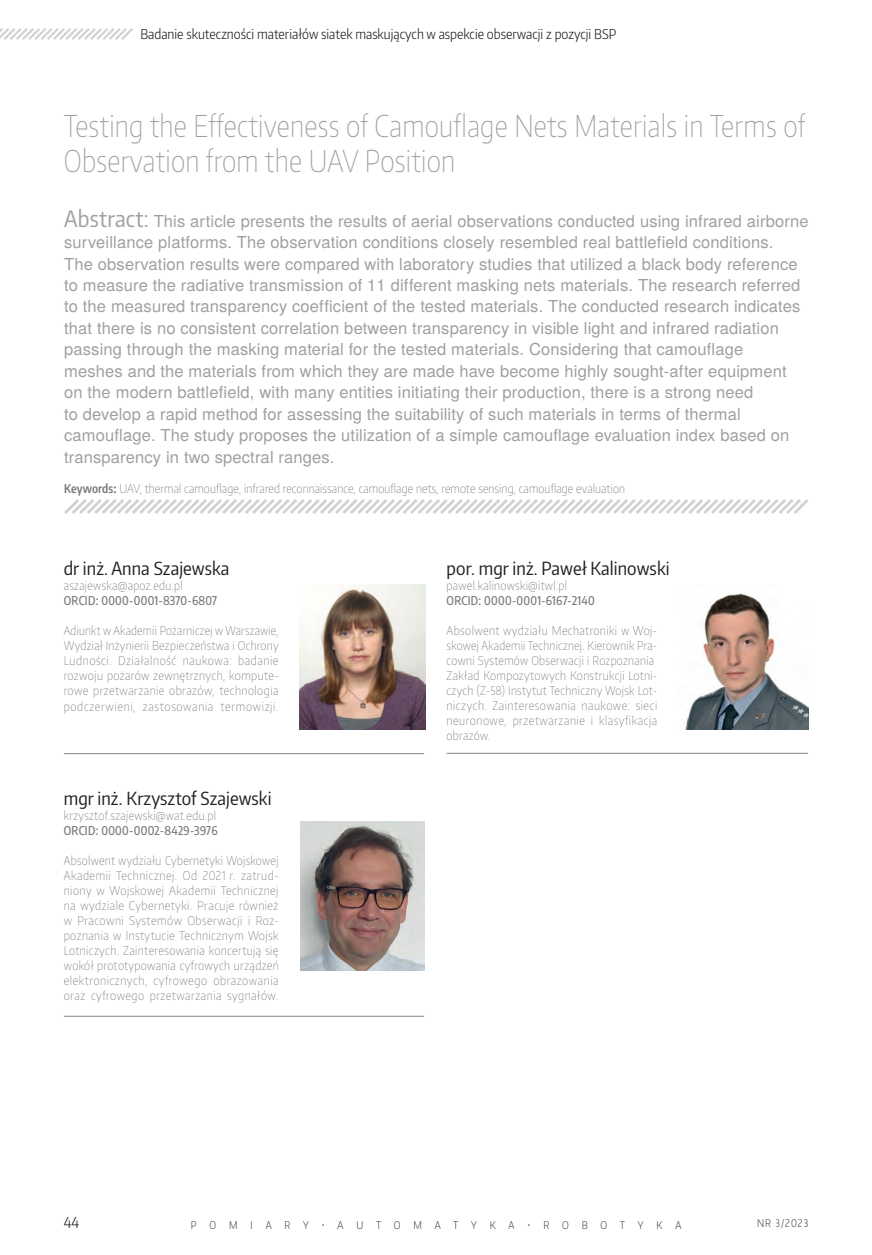
<style>
.page{position:relative;width:872px;height:1255px;background:#fff}
.page>*{position:absolute;margin:0;border:0;box-sizing:border-box;transform-origin:0 0}
.t1{font:100 30px/34.5px "Encode Sans Condensed";letter-spacing:.01em;color:#9d9fa2;scale:.95 1}
.t2{font:18px "Encode Sans Condensed";letter-spacing:.005em;color:#231f20}
.t3{font:16.5px/21.5px "Te X Gyre Heros";letter-spacing:.01em;color:#9d9fa2}
.t4{font:300 15px "Encode Sans Condensed";color:#231f20}
.t5{font:300 13.5px "Encode Sans Condensed";color:#231f20}
.t6{font:100 12px/15px "Encode Sans Condensed";letter-spacing:.025em;color:#76787b;text-align:justify}
.t7{font:500 12px "Encode Sans Condensed";letter-spacing:.025em;color:#76787b}
.t8{font:200 10.5px "Encode Sans Condensed";letter-spacing:1.225em;color:#231f20}
.s1{font-family:"Encode Sans Condensed";font-size:22.5px}
.s2{font-weight:600}
.s3{font-weight:700}
</style>
<div class="page">
<hr style="left:446px;top:753px;width:362px;height:1px;background:#808285">
<img style="left:685px;top:593px;width:123px;height:136px">
<hr style="left:64px;top:753px;width:360px;height:1px;background:#808285">
<img style="left:300px;top:584px;width:125px;height:145px">
<hr style="left:64px;top:1015px;width:360px;height:1px;background:#808285">
<img style="left:300px;top:821px;width:124px;height:149px">
<svg style="left:64px;top:499px;width:745px;height:15px"></svg>
<svg style="left:0;top:28px;width:133px;height:12px"></svg>
<p class="t5" style="left:140px;top:25px;width:477px">Badanie skuteczności materiałów siatek maskujących w aspekcie obserwacji z pozycji BSP</p>
<h1 class="t1" style="left:64px;top:108px;width:782px">Testing the Effectiveness of Camouflage Nets Materials in Terms of<br>Observation from the UAV Position</h1>
<p class="t3" style="left:64px;top:209px;width:746px"><span class="s1">Abstract:</span> This article presents the results of aerial observations conducted using infrared airborne surveillance platforms. The observation conditions closely resembled real battlefield conditions.<br>The observation results were compared with laboratory studies that utilized a black body reference to measure the radiative transmission of 11 different masking nets materials. The research referred to the measured transparency coefficient of the tested materials. The conducted research indicates that there is no consistent correlation between transparency in visible light and infrared radiation passing through the masking material for the tested materials. Considering that camouflage<br>meshes and the materials from which they are made have become highly sought-after equipment on the modern battlefield, with many entities initiating their production, there is a strong need<br>to develop a rapid method for assessing the suitability of such materials in terms of thermal camouflage. The study proposes the utilization of a simple camouflage evaluation index based on transparency in two spectral ranges.</p>
<p class="t6" style="left:64px;top:480px;width:562px"><span class="s2">Keywords</span><span class="s3">:</span> UAV, thermal camouflage, infrared reconnaissance, camouflage nets, remote sensing, camouflage evaluation</p>
<h2 class="t2" style="left:64px;top:557px;width:167px">dr inż. Anna Szajewska</h2>
<p class="t6" style="left:64px;top:578px;width:121px">aszajewska@apoz.edu.pl</p>
<p class="t7" style="left:64px;top:592px;width:155px">ORCID: 0000-0001-8370-6807</p>
<p class="t6" style="left:64px;top:623px;width:216px">Adiunkt w Akademii Pożarniczej w Warszawie, Wydział Inżynierii Bezpieczeństwa i Ochrony Ludności. Działalność naukowa: badanie rozwoju pożarów zewnętrznych, kompute&shy;rowe przetwarzanie obrazów, technologia podczerwieni, zastosowania termowizji.</p>
<h2 class="t2" style="left:64px;top:786px;width:209px">mgr inż. Krzysztof Szajewski</h2>
<p class="t6" style="left:64px;top:807px;width:154px">krzysztof.szajewski@wat.edu.pl</p>
<p class="t7" style="left:64px;top:822px;width:155px">ORCID: 0000-0002-8429-3976</p>
<p class="t6" style="left:64px;top:852px;width:216px">Absolwent wydziału Cybernetyki Wojskowej Akademii Technicznej. Od 2021 r. zatrud&shy;niony w Wojskowej Akademii Technicznej na wydziale Cybernetyki. Pracuje również w Pracowni Systemów Obserwacji i Roz&shy;poznania w Instytucie Technicznym Wojsk Lotniczych. Zainteresowania koncertują się wokół prototypowania cyfrowych urządzeń elektronicznych, cyfrowego obrazowania oraz cyfrowego przetwarzania sygnałów.</p>
<h2 class="t2" style="left:446px;top:556px;width:224px">por. mgr inż. Paweł Kalinowski</h2>
<p class="t6" style="left:446px;top:577px;width:122px">pawel.kalinowski@itwl.pl</p>
<p class="t7" style="left:446px;top:592px;width:150px">ORCID: 0000-0001-6167-2140</p>
<p class="t6" style="left:446px;top:622px;width:212px;text-align:left">Absolwent wydziału Mechatroniki w Woj&shy;skowej Akademii Technicznej. Kierownik Pra&shy;cowni Systemów Obserwacji i Rozpoznania Zakład Kompozytowych Konstrukcji Lotni&shy;czych (Z-58) Instytut Techniczny Wojsk Lot&shy;niczych. Zainteresowania naukowe: sieci neuronowe, przetwarzanie i klasyfikacja obrazów.</p>
<p class="t4" style="left:64px;top:1212px;width:17px">44</p>
<p class="t8" style="left:191px;top:1217px;width:492px">POMIARY•AUTOMATYKA•ROBOTYKA</p>
<p class="t8" style="left:757px;top:1216px;width:53px">NR 3/2023</p>
</div>
